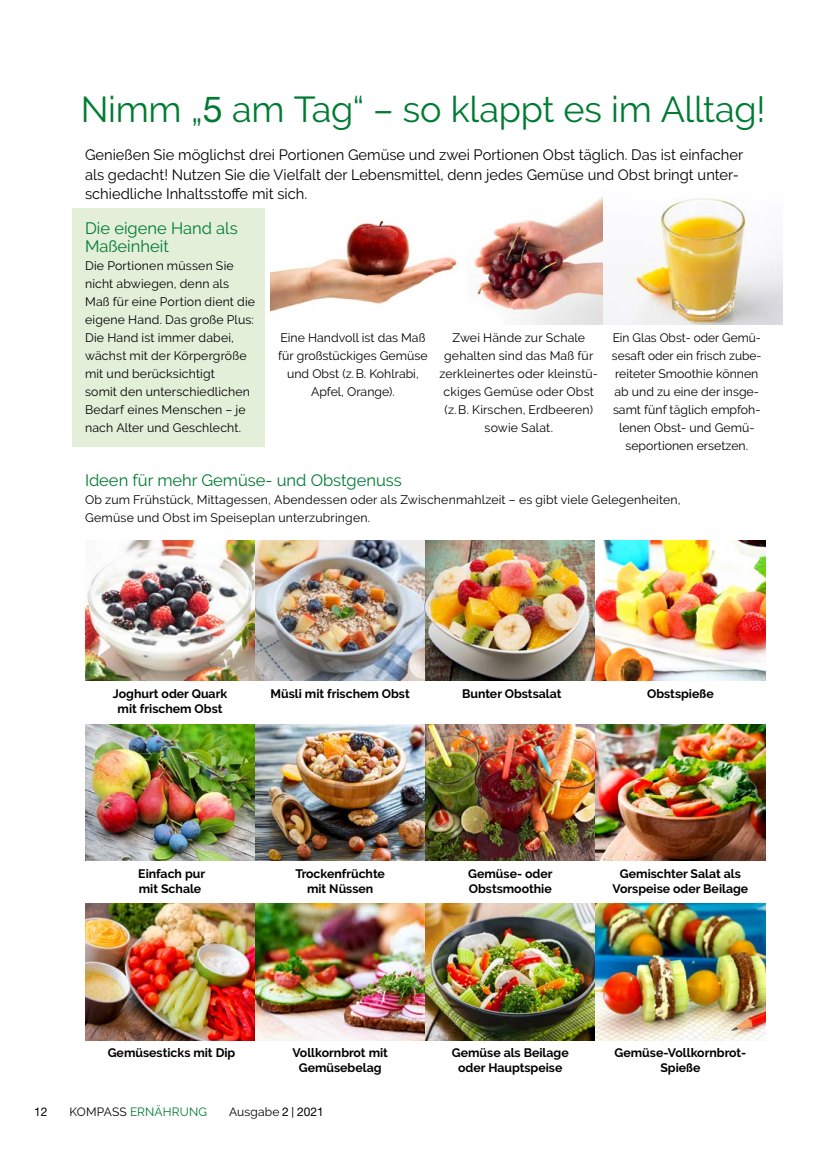
<style>
.page{position:relative;width:825px;height:1157px;background:#fff}
.page>*{position:absolute;margin:0;border:0;box-sizing:border-box;transform-origin:0 0}
.t1{font:36px "Raleway";letter-spacing:-.01em;color:#007b33}
.t2{font:16.5px/18px "Raleway";color:#007b33}
.t3{font:15px/19.5px "Raleway";color:#000}
.t4{font:12.3px/18px "Raleway";letter-spacing:.01em;color:#000;text-align:center}
.t5{font:700 12.3px/15px "Raleway";color:#000;text-align:center}
.t6{font:12px "Raleway";letter-spacing:.015em;color:#007b33}
.t7{font:12px "Raleway";letter-spacing:.015em;color:#000}
.t8{font:12px "Helvetica Neue LT Std";color:#000}
.s1{font-family:"Helvetica Neue LT Std"}
.s2{color:#000}
.s3{font-family:"Bundes Sans"}
</style>
<div class="page">
<div style="left:72px;top:208px;width:193px;height:238px;background:#e3efd9"></div>
<img style="left:85px;top:540px;width:680px;height:140px">
<img style="left:270px;top:220px;width:190px;height:92px">
<img style="left:85px;top:724px;width:680px;height:136px">
<img style="left:85px;top:904px;width:680px;height:136px">
<img style="left:474px;top:196px;width:308px;height:128px">
<h1 class="t1" style="left:81px;top:88px;width:686px">Nimm „<span class="s1">5</span> am Tag“ – so klappt es im Alltag!</h1>
<p class="t3" style="left:85px;top:145px;width:660px">Genießen Sie möglichst drei Portionen Gemüse und zwei Portionen Obst täglich. Das ist einfacher als gedacht! Nutzen Sie die Vielfalt der Lebensmittel, denn jedes Gemüse und Obst bringt unter&shy;schiedliche Inhaltsstoffe mit sich.</p>
<h2 class="t2" style="left:85px;top:219px;width:154px">Die eigene Hand als<br>Maßeinheit</h2>
<p class="t4" style="left:85px;top:257px;width:172px;text-align:left">Die Portionen müssen Sie nicht abwiegen, denn als<br>Maß für eine Portion dient die eigene Hand. Das große Plus:<br>Die Hand ist immer dabei, wächst mit der Körpergröße mit und berücksichtigt<br>somit den unterschiedlichen<br>Bedarf eines Menschen – je nach Alter und Geschlecht.</p>
<p class="t4" style="left:278px;top:329px;width:151px">Eine Handvoll ist das Maß für großstückiges Gemüse und Obst (z.B. Kohlrabi,<br>Apfel, Orange).</p>
<p class="t4" style="left:439px;top:329px;width:160px">Zwei Hände zur Schale gehalten sind das Maß für zerkleinertes oder kleinstü&shy;ckiges Gemüse oder Obst (z.B. Kirschen, Erdbeeren) sowie Salat.</p>
<p class="t4" style="left:612px;top:329px;width:151px">Ein Glas Obst- oder Gemü&shy;sesaft oder ein frisch zube&shy;reiteter Smoothie können ab und zu eine der insge&shy;samt fünf täglich empfoh&shy;lenen Obst- und Gemü&shy;seportionen ersetzen.</p>
<h2 class="t2" style="left:85px;top:471px;width:318px">Ideen für mehr Gemüse- und Obstgenuss</h2>
<p class="t4" style="left:85px;top:491px;width:597px;text-align:left">Ob zum Frühstück, Mittagessen, Abendessen oder als Zwischenmahlzeit – es gibt viele Gelegenheiten,<br>Gemüse und Obst im Speiseplan unterzubringen.</p>
<p class="t5" style="left:113px;top:686px;width:116px">Joghurt oder Quark mit frischem Obst</p>
<p class="t5" style="left:271px;top:686px;width:141px">Müsli mit frischem Obst</p>
<p class="t5" style="left:462px;top:686px;width:101px">Bunter Obstsalat</p>
<p class="t5" style="left:647px;top:686px;width:68px">Obstspieße</p>
<p class="t5" style="left:138px;top:865px;width:68px;text-align:left">Einfach pur mit Schale</p>
<p class="t5" style="left:295px;top:865px;width:91px">Trockenfrüchte mit Nüssen</p>
<p class="t5" style="left:468px;top:865px;width:86px;text-align:left">Gemüse- oder<br>Obstsmoothie</p>
<p class="t5" style="left:612px;top:865px;width:137px">Gemischter Salat als<br>Vorspeise oder Beilage</p>
<p class="t5" style="left:108px;top:1045px;width:129px">Gemüsesticks mit Dip</p>
<p class="t5" style="left:292px;top:1045px;width:97px">Vollkornbrot mit<br>Gemüsebelag</p>
<p class="t5" style="left:452px;top:1045px;width:118px">Gemüse als Beilage oder Hauptspeise</p>
<p class="t5" style="left:614px;top:1045px;width:133px">Gemüse-Vollkornbrot-<br>Spieße</p>
<p class="t8" style="left:34px;top:1105px;width:15px">12</p>
<p class="t6" style="left:69px;top:1105px;width:139px"><span class="s2">KOMPASS</span> ERNÄHRUNG</p>
<p class="t7" style="left:229px;top:1105px;width:96px">Ausgabe <span class="s1">2</span> <span class="s3">|</span> <span class="s1">2021</span></p>
</div>
